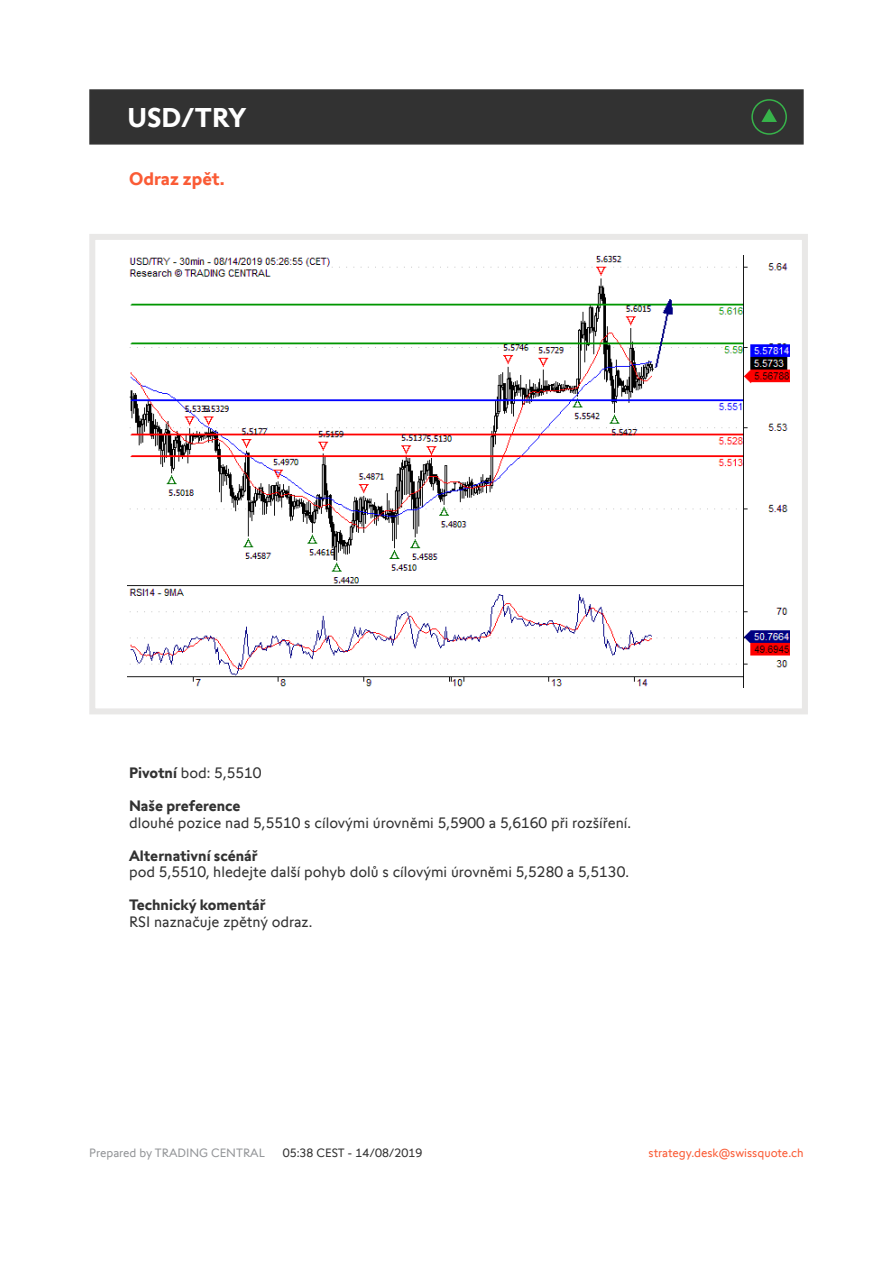
<style>
.page{position:relative;width:893px;height:1263px;background:#fff}
.page>*{position:absolute;margin:0;border:0;box-sizing:border-box;transform-origin:0 0}
.t1{font:700 27px "Swissquote CT";color:#fff}
.t2{font:700 18px "Swissquote CT";color:#fa5b35}
.t3{font:15px "Swissquote CT";color:#323232}
.t4{font:700 15px "Swissquote CT";color:#323232}
.t5{font:12px "Swissquote CT";color:#fa5b35}
.t6{font:12px "Swissquote CT";color:#939598}
.t7{font:12px "Swissquote CT";color:#323232}
.s1{font-weight:700}
</style>
<div class="page">
<div style="left:89px;top:234px;width:719px;height:480px;border:6px solid #e9e8e7"></div>
<div style="left:89px;top:89px;width:715px;height:56px;background:#323232;border:2px solid #323232"></div>
<img style="left:128px;top:255px;width:661px;height:432px">
<svg style="left:751px;top:99px;width:36px;height:36px"></svg>
<h1 class="t1" style="left:128px;top:101px;width:120px">USD/TRY</h1>
<p class="t2" style="left:129px;top:168px;width:97px">Odraz zpět.</p>
<p class="t3" style="left:129px;top:764px;width:134px"><span class="s1">Pivotní</span> bod: 5,5510</p>
<p class="t4" style="left:129px;top:797px;width:113px">Naše preference</p>
<p class="t3" style="left:129px;top:814px;width:503px">dlouhé pozice nad 5,5510 s cílovými úrovněmi 5,5900 a 5,6160 při rozšíření.</p>
<p class="t4" style="left:129px;top:846px;width:130px">Alternativní scénář</p>
<p class="t3" style="left:129px;top:863px;width:501px">pod 5,5510, hledejte další pohyb dolů s cílovými úrovněmi 5,5280 a 5,5130.</p>
<p class="t4" style="left:129px;top:896px;width:138px">Technický komentář</p>
<p class="t3" style="left:129px;top:913px;width:185px">RSI naznačuje zpětný odraz.</p>
<p class="t6" style="left:89px;top:1145px;width:177px">Prepared by TRADING CENTRAL</p>
<p class="t7" style="left:283px;top:1145px;width:141px">05:38 CEST - 14/08/2019</p>
<p class="t5" style="left:649px;top:1145px;width:157px">strategy.desk@swissquote.ch</p>
</div>
